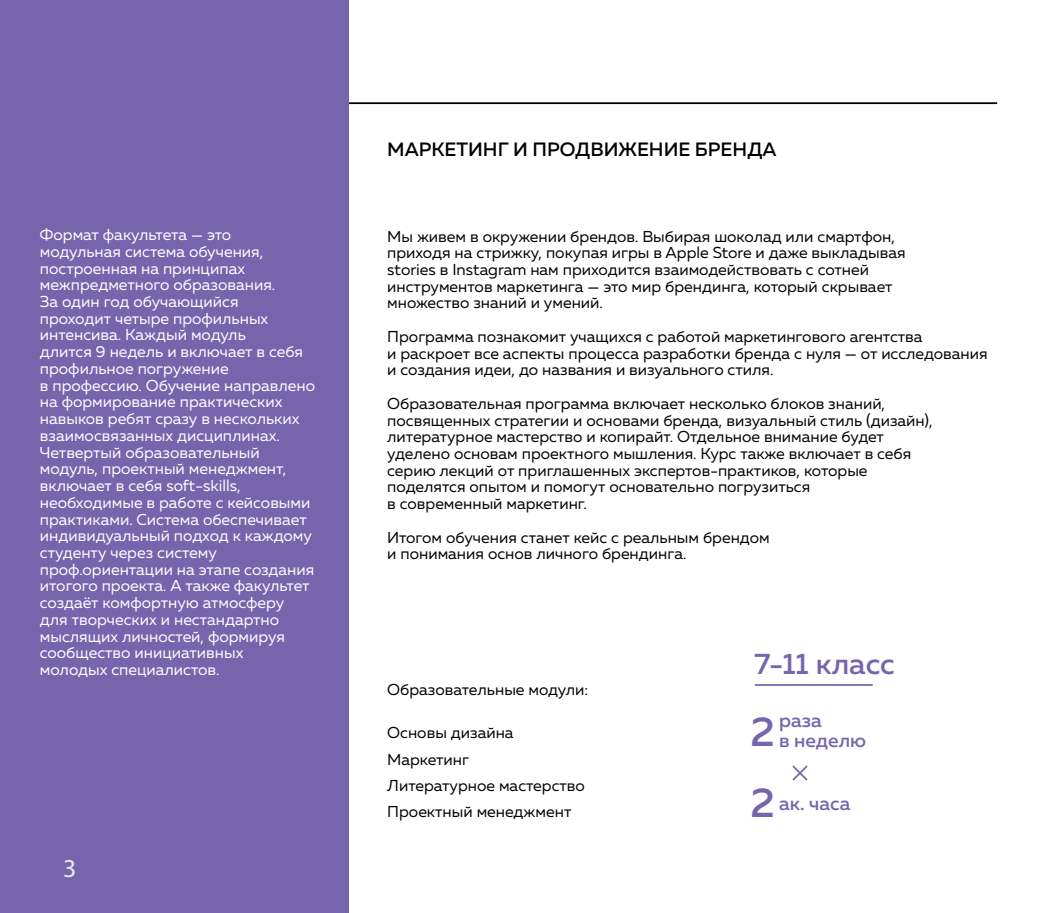
<style>
.page{position:relative;width:1062px;height:913px;background:#fff}
.page>*{position:absolute;margin:0;border:0;box-sizing:border-box;transform-origin:0 0}
.t1{font:500 41.48px "Muller";color:#7665ad}
.t2{font:500 29.57px "Muller";color:#7665ad}
.t3{font:25.9px "Myriad Pro";color:#e9ecea}
.t4{font:500 19.25px "Muller";color:#000001}
.t5{font:500 19.25px/19.2px "Muller";color:#7665ad}
.t6{font:15.75px/16.8px "Muller";color:#000001}
.t7{font:15.75px/16.8px "Muller";color:#fff}
.s1{font-size:41.48px}
</style>
<div class="page">
<hr style="left:86px;top:102px;width:911px;height:2px;background:#000001">
<div style="left:0;top:0;width:348px;height:913px;background:#7665ad"></div>
<hr style="left:755px;top:684px;width:117px;height:2px;background:#7665ad">
<svg style="left:792px;top:765px;width:16px;height:16px"></svg>
<p class="t7" style="left:40px;top:226px;width:277px">Формат факультета — это модульная система обучения, построенная на принципах межпредметного образования.<br>За один год обучающийся<br>проходит четыре профильных интенсива. Каждый модуль<br>длится 9 недель и включает в себя профильное погружение<br>в профессию. Обучение направлено на формирование практических навыков ребят сразу в нескольких взаимосвязанных дисциплинах.<br>Четвертый образовательный модуль, проектный менеджмент, включает в себя soft-skills, необходимые в работе с кейсовыми практиками. Система обеспечивает индивидуальный подход к каждому студенту через систему проф.ориентации на этапе создания итогого проекта. А также факультет создаёт комфортную атмосферу для творческих и нестандартно мыслящих личностей, формируя сообщество инициативных<br>молодых специалистов.</p>
<h3 class="t3" style="left:63px;top:852px;width:15px">3</h3>
<p class="t4" style="left:387px;top:138px;width:391px">МАРКЕТИНГ И ПРОДВИЖЕНИЕ БРЕНДА</p>
<p class="t6" style="left:387px;top:227px;width:520px">Мы живем в окружении брендов. Выбирая шоколад или смартфон, приходя на стрижку, покупая игры в Apple Store и даже выкладывая stories в Instagram нам приходится взаимодействовать с сотней инструментов маркетинга — это мир брендинга, который скрывает множество знаний и умений.</p>
<p class="t6" style="left:387px;top:328px;width:602px">Программа познакомит учащихся с работой маркетингового агентства<br>и раскроет все аспекты процесса разработки бренда с нуля — от исследования и создания идеи, до названия и визуального стиля.</p>
<p class="t6" style="left:387px;top:395px;width:547px">Образовательная программа включает несколько блоков знаний, посвященных стратегии и основами бренда, визуальный стиль (дизайн), литературное мастерство и копирайт. Отдельное внимание будет уделено основам проектного мышления. Курс также включает в себя серию лекций от приглашенных экспертов-практиков, которые поделятся опытом и помогут основательно погрузиться<br>в современный маркетинг.</p>
<p class="t6" style="left:387px;top:528px;width:384px">Итогом обучения станет кейс с реальным брендом и понимания основ личного брендинга.</p>
<p class="t6" style="left:387px;top:681px;width:202px">Образовательные модули:</p>
<p class="t6" style="left:387px;top:719px;width:199px;line-height:26.2px">Основы дизайна<br>Маркетинг<br>Литературное мастерство<br>Проектный менеджмент</p>
<h2 class="t2" style="left:754px;top:645px;width:142px">7-11 класс</h2>
<h1 class="t1" style="left:750px;top:706px;width:26px">2</h1>
<p class="t5" style="left:779px;top:711px;width:88px">раза<br>в неделю</p>
<p class="t5" style="left:750px;top:793px;width:101px"><span class="s1">2</span> ак. часа</p>
</div>
